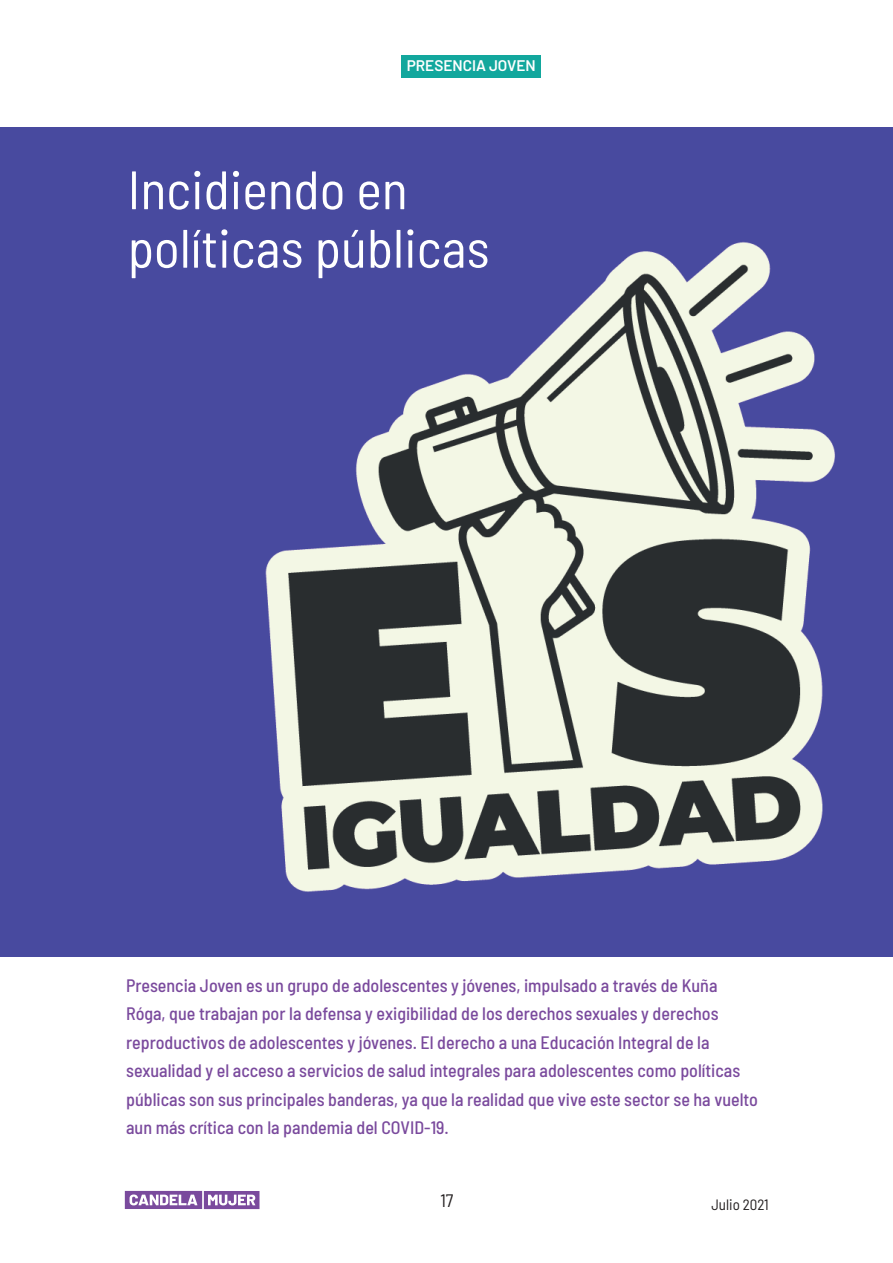
<style>
.page{position:relative;width:893px;height:1263px;background:#fff}
.page>*{position:absolute;margin:0;border:0;box-sizing:border-box;transform-origin:0 0}
.t1{font:semi-condensed 54px/58.5px "Barlow";color:#fff}
.t2{font:500 semi-condensed 18px/28.5px "Barlow";color:#7a4a9d}
.t3{font:semi-condensed 18px "Barlow";color:#231f20}
.t4{font:600 15.3px "Barlow";color:#fff}
.t5{font:semi-condensed 15px "Barlow";color:#231f20}
</style>
<div class="page">
<div style="left:401px;top:55px;width:140px;height:23px;background:#12a79d"></div>
<svg style="left:125px;top:1191px;width:134px;height:18px"></svg>
<div style="left:0;top:128px;width:893px;height:829px;background:#484a9f"></div>
<img style="left:265px;top:242px;width:570px;height:650px">
<p class="t4" style="left:407px;top:55px;width:131px">PRESENCIA JOVEN</p>
<h1 class="t1" style="left:128px;top:157px;width:364px">Incidiendo en políticas públicas</h1>
<p class="t2" style="left:126px;top:970px;width:633px">Presencia Joven es un grupo de adolescentes y jóvenes, impulsado a través de Kuña Róga, que trabajan por la defensa y exigibilidad de los derechos sexuales y derechos reproductivos de adolescentes y jóvenes. El derecho a una Educación Integral de la sexualidad y el acceso a servicios de salud integrales para adolescentes como políticas públicas son sus principales banderas, ya que la realidad que vive este sector se ha vuelto aun más crítica con la pandemia del COVID-19.</p>
<p class="t3" style="left:440px;top:1188px;width:14px">17</p>
<p class="t5" style="left:711px;top:1193px;width:59px">Julio 2021</p>
</div>
